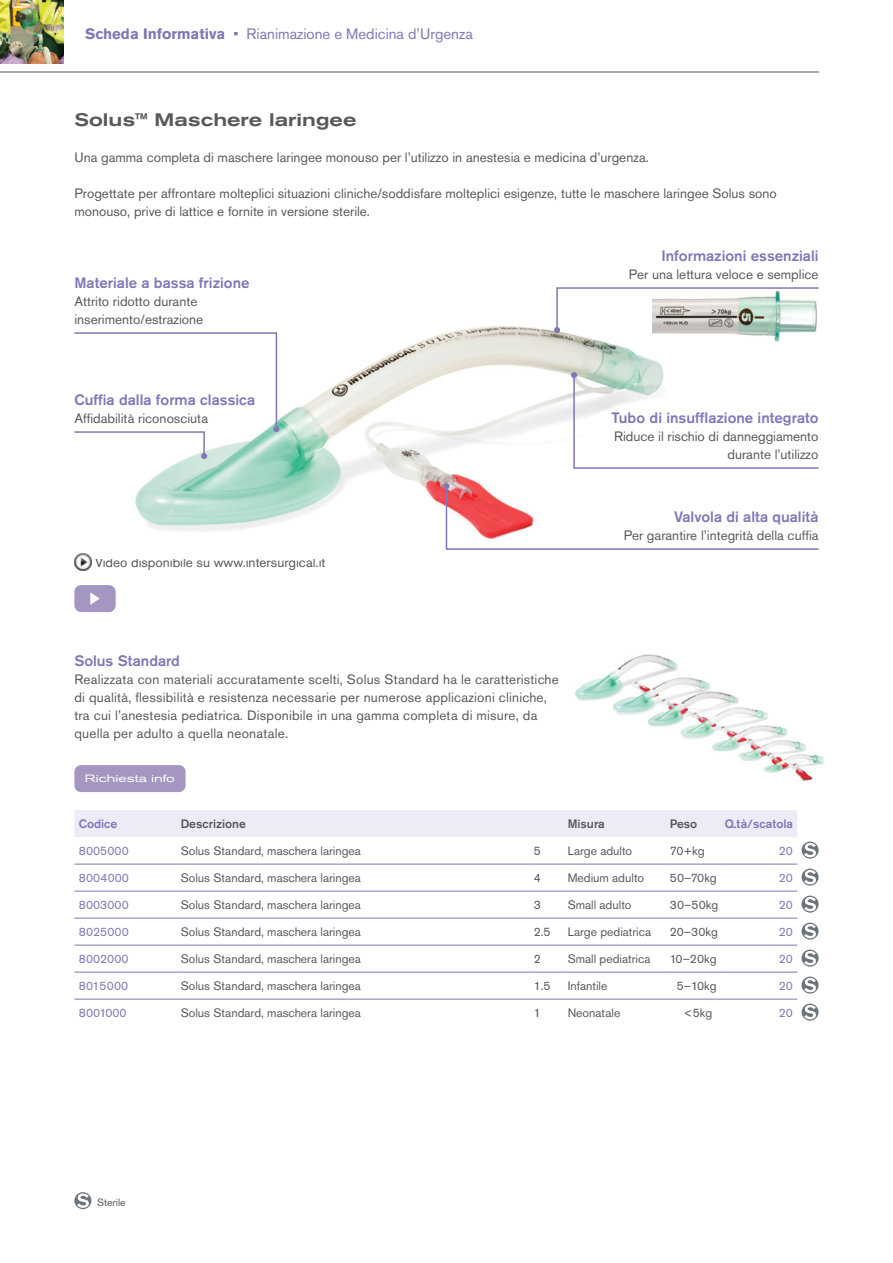
<style>
.page{position:relative;width:893px;height:1263px;background:#fff}
.page>*{position:absolute;margin:0;border:0;box-sizing:border-box;transform-origin:0 0}
.t1{font:500 expanded 18px "Akzidenz Grotesk Pro";color:#58595b}
.t2{font:500 15px "Akzidenz Grotesk Pro";color:#8177b7}
.t3{font:15px "Akzidenz Grotesk Pro";color:#8177b7}
.t4{font:13.5px/18px "Akzidenz Grotesk Pro";color:#58595b}
.t5{font:12.15px "Akzidenz Grotesk Pro";color:#58595b}
.t6{font:12.15px "Akzidenz Grotesk Pro";color:#8177b7}
.t7{font:500 12.15px "Akzidenz Grotesk Pro";color:#58595b}
.t8{font:500 12.15px "Akzidenz Grotesk Pro";color:#8177b7}
.t9{font:expanded 10.5px "Akzidenz Grotesk Pro";color:#fff;scale:1.14 1}
.t10{font:10.5px "Akzidenz Grotesk Pro";color:#58595b}
.s1{font-weight:700}
</style>
<div class="page">
<hr style="left:0;top:72px;width:819px;height:1px;background:#58595b">
<img style="left:0;top:0;width:64px;height:63px">
<img style="left:74px;top:554px;width:17px;height:17px">
<img style="left:135px;top:326px;width:528px;height:205px">
<svg style="left:443px;top:483px;width:376px;height:67px"></svg>
<svg style="left:554px;top:287px;width:265px;height:46px"></svg>
<svg style="left:74px;top:332px;width:205px;height:127px"></svg>
<svg style="left:571px;top:372px;width:248px;height:98px"></svg>
<img style="left:653px;top:290px;width:165px;height:54px">
<img style="left:575px;top:654px;width:249px;height:127px">
<svg style="left:74px;top:1192px;width:17px;height:17px"></svg>
<svg style="left:77px;top:1193px;width:12px;height:15px"></svg>
<div style="left:74px;top:810px;width:723px;height:27px;background:#edebf6"></div>
<hr style="left:74px;top:864px;width:107px;height:1px;background:#8177b7">
<hr style="left:181px;top:864px;width:353px;height:1px;background:#8177b7">
<hr style="left:534px;top:864px;width:34px;height:1px;background:#8177b7">
<hr style="left:568px;top:864px;width:102px;height:1px;background:#8177b7">
<hr style="left:670px;top:864px;width:53px;height:1px;background:#8177b7">
<hr style="left:723px;top:864px;width:74px;height:1px;background:#8177b7">
<hr style="left:74px;top:891px;width:107px;height:1px;background:#8177b7">
<hr style="left:181px;top:891px;width:353px;height:1px;background:#8177b7">
<hr style="left:534px;top:891px;width:34px;height:1px;background:#8177b7">
<hr style="left:568px;top:891px;width:102px;height:1px;background:#8177b7">
<hr style="left:670px;top:891px;width:53px;height:1px;background:#8177b7">
<hr style="left:723px;top:891px;width:74px;height:1px;background:#8177b7">
<hr style="left:74px;top:918px;width:107px;height:1px;background:#8177b7">
<hr style="left:181px;top:918px;width:353px;height:1px;background:#8177b7">
<hr style="left:534px;top:918px;width:34px;height:1px;background:#8177b7">
<hr style="left:568px;top:918px;width:102px;height:1px;background:#8177b7">
<hr style="left:670px;top:918px;width:53px;height:1px;background:#8177b7">
<hr style="left:723px;top:918px;width:74px;height:1px;background:#8177b7">
<hr style="left:74px;top:945px;width:107px;height:1px;background:#8177b7">
<hr style="left:181px;top:945px;width:353px;height:1px;background:#8177b7">
<hr style="left:534px;top:945px;width:34px;height:1px;background:#8177b7">
<hr style="left:568px;top:945px;width:102px;height:1px;background:#8177b7">
<hr style="left:670px;top:945px;width:53px;height:1px;background:#8177b7">
<hr style="left:723px;top:945px;width:74px;height:1px;background:#8177b7">
<hr style="left:74px;top:972px;width:107px;height:1px;background:#8177b7">
<hr style="left:181px;top:972px;width:353px;height:1px;background:#8177b7">
<hr style="left:534px;top:972px;width:34px;height:1px;background:#8177b7">
<hr style="left:568px;top:972px;width:102px;height:1px;background:#8177b7">
<hr style="left:670px;top:972px;width:53px;height:1px;background:#8177b7">
<hr style="left:723px;top:972px;width:74px;height:1px;background:#8177b7">
<hr style="left:74px;top:999px;width:107px;height:1px;background:#8177b7">
<hr style="left:181px;top:999px;width:353px;height:1px;background:#8177b7">
<hr style="left:534px;top:999px;width:34px;height:1px;background:#8177b7">
<hr style="left:568px;top:999px;width:102px;height:1px;background:#8177b7">
<hr style="left:670px;top:999px;width:53px;height:1px;background:#8177b7">
<hr style="left:723px;top:999px;width:74px;height:1px;background:#8177b7">
<svg style="left:801px;top:842px;width:18px;height:17px"></svg>
<svg style="left:804px;top:843px;width:12px;height:14px"></svg>
<svg style="left:801px;top:869px;width:18px;height:17px"></svg>
<svg style="left:804px;top:870px;width:12px;height:14px"></svg>
<svg style="left:801px;top:896px;width:18px;height:17px"></svg>
<svg style="left:804px;top:897px;width:12px;height:14px"></svg>
<svg style="left:801px;top:923px;width:18px;height:17px"></svg>
<svg style="left:804px;top:924px;width:12px;height:14px"></svg>
<svg style="left:801px;top:950px;width:18px;height:17px"></svg>
<svg style="left:804px;top:951px;width:12px;height:14px"></svg>
<svg style="left:801px;top:977px;width:18px;height:17px"></svg>
<svg style="left:804px;top:978px;width:12px;height:14px"></svg>
<svg style="left:801px;top:1004px;width:18px;height:17px"></svg>
<svg style="left:804px;top:1005px;width:12px;height:14px"></svg>
<div style="left:74px;top:765px;width:112px;height:27px;background:#a496c0;border-radius:7px"></div>
<div style="left:74px;top:585px;width:42px;height:27px;background:#a496c0;border-radius:7px"></div>
<svg style="left:90px;top:592px;width:10px;height:13px"></svg>
<p class="t3" style="left:85px;top:24px;width:389px"><span class="s1">Scheda Informativa</span> • Rianimazione e Medicina d’Urgenza</p>
<h1 class="t1" style="left:74px;top:108px;width:284px">Solus™ Maschere laringee</h1>
<p class="t4" style="left:74px;top:148px;width:576px">Una gamma completa di maschere laringee monouso per l’utilizzo in anestesia e medicina d’urgenza.</p>
<p class="t4" style="left:74px;top:184px;width:704px">Progettate per affrontare molteplici situazioni cliniche/soddisfare molteplici esigenze, tutte le maschere laringee Solus sono monouso, prive di lattice e fornite in versione sterile.</p>
<p class="t2" style="left:74px;top:273px;width:177px">Materiale a bassa frizione</p>
<p class="t4" style="left:74px;top:292px;width:130px">Attrito ridotto durante inserimento/estrazione</p>
<p class="t2" style="left:74px;top:390px;width:183px">Cuffia dalla forma classica</p>
<p class="t4" style="left:74px;top:409px;width:135px">Affidabilità riconosciuta</p>
<p class="t4" style="left:95px;top:553px;width:232px">Video disponibile su www.intersurgical.it</p>
<p class="t2" style="left:74px;top:651px;width:107px">Solus Standard</p>
<p class="t4" style="left:74px;top:670px;width:486px">Realizzata con materiali accuratamente scelti, Solus Standard ha le caratteristiche di qualità, flessibilità e resistenza necessarie per numerose applicazioni cliniche, tra cui l’anestesia pediatrica. Disponibile in una gamma completa di misure, da quella per adulto a quella neonatale.</p>
<p class="t9" style="left:85px;top:771px;width:80px">Richiesta info</p>
<p class="t2" style="left:661px;top:246px;width:159px">Informazioni essenziali</p>
<p class="t4" style="left:629px;top:265px;width:191px">Per una lettura veloce e semplice</p>
<p class="t2" style="left:612px;top:408px;width:209px">Tubo di insufflazione integrato</p>
<p class="t4" style="left:614px;top:427px;width:206px;text-align:right">Riduce il rischio di danneggiamento durante l’utilizzo</p>
<p class="t2" style="left:674px;top:507px;width:146px">Valvola di alta qualità</p>
<p class="t4" style="left:624px;top:526px;width:196px">Per garantire l’integrità della cuffia</p>
<p class="t8" style="left:79px;top:816px;width:40px">Codice</p>
<p class="t7" style="left:181px;top:816px;width:67px">Descrizione</p>
<p class="t7" style="left:568px;top:816px;width:39px">Misura</p>
<p class="t7" style="left:670px;top:816px;width:29px">Peso</p>
<p class="t8" style="left:725px;top:816px;width:70px">Q.tà/scatola</p>
<p class="t6" style="left:79px;top:843px;width:52px">8005000</p>
<p class="t5" style="left:181px;top:843px;width:182px">Solus Standard, maschera laringea</p>
<p class="t5" style="left:534px;top:843px;width:9px">5</p>
<p class="t5" style="left:568px;top:843px;width:66px">Large adulto</p>
<p class="t5" style="left:670px;top:843px;width:36px">70+kg</p>
<p class="t6" style="left:779px;top:843px;width:16px">20</p>
<p class="t6" style="left:79px;top:870px;width:52px">8004000</p>
<p class="t5" style="left:181px;top:870px;width:182px">Solus Standard, maschera laringea</p>
<p class="t5" style="left:534px;top:870px;width:9px">4</p>
<p class="t5" style="left:568px;top:870px;width:78px">Medium adulto</p>
<p class="t5" style="left:670px;top:870px;width:49px">50–70kg</p>
<p class="t6" style="left:779px;top:870px;width:16px">20</p>
<p class="t6" style="left:79px;top:897px;width:52px">8003000</p>
<p class="t5" style="left:181px;top:897px;width:182px">Solus Standard, maschera laringea</p>
<p class="t5" style="left:534px;top:897px;width:9px">3</p>
<p class="t5" style="left:568px;top:897px;width:65px">Small adulto</p>
<p class="t5" style="left:670px;top:897px;width:50px">30–50kg</p>
<p class="t6" style="left:779px;top:897px;width:16px">20</p>
<p class="t6" style="left:79px;top:924px;width:52px">8025000</p>
<p class="t5" style="left:181px;top:924px;width:182px">Solus Standard, maschera laringea</p>
<p class="t5" style="left:534px;top:924px;width:18px">2.5</p>
<p class="t5" style="left:568px;top:924px;width:85px">Large pediatrica</p>
<p class="t5" style="left:670px;top:924px;width:50px">20–30kg</p>
<p class="t6" style="left:779px;top:924px;width:16px">20</p>
<p class="t6" style="left:79px;top:951px;width:51px">8002000</p>
<p class="t5" style="left:181px;top:951px;width:182px">Solus Standard, maschera laringea</p>
<p class="t5" style="left:534px;top:951px;width:9px">2</p>
<p class="t5" style="left:568px;top:951px;width:84px">Small pediatrica</p>
<p class="t5" style="left:670px;top:951px;width:48px">10–20kg</p>
<p class="t6" style="left:779px;top:951px;width:16px">20</p>
<p class="t6" style="left:79px;top:978px;width:51px">8015000</p>
<p class="t5" style="left:181px;top:978px;width:182px">Solus Standard, maschera laringea</p>
<p class="t5" style="left:534px;top:978px;width:18px">1.5</p>
<p class="t5" style="left:568px;top:978px;width:41px">Infantile</p>
<p class="t5" style="left:677px;top:978px;width:41px">5–10kg</p>
<p class="t6" style="left:779px;top:978px;width:16px">20</p>
<p class="t6" style="left:79px;top:1005px;width:50px">8001000</p>
<p class="t5" style="left:181px;top:1005px;width:182px">Solus Standard, maschera laringea</p>
<p class="t5" style="left:534px;top:1005px;width:9px">1</p>
<p class="t5" style="left:568px;top:1005px;width:54px">Neonatale</p>
<p class="t5" style="left:684px;top:1005px;width:30px">&lt;5kg</p>
<p class="t6" style="left:779px;top:1005px;width:16px">20</p>
<p class="t10" style="left:97px;top:1196px;width:30px">Sterile</p>
</div>
